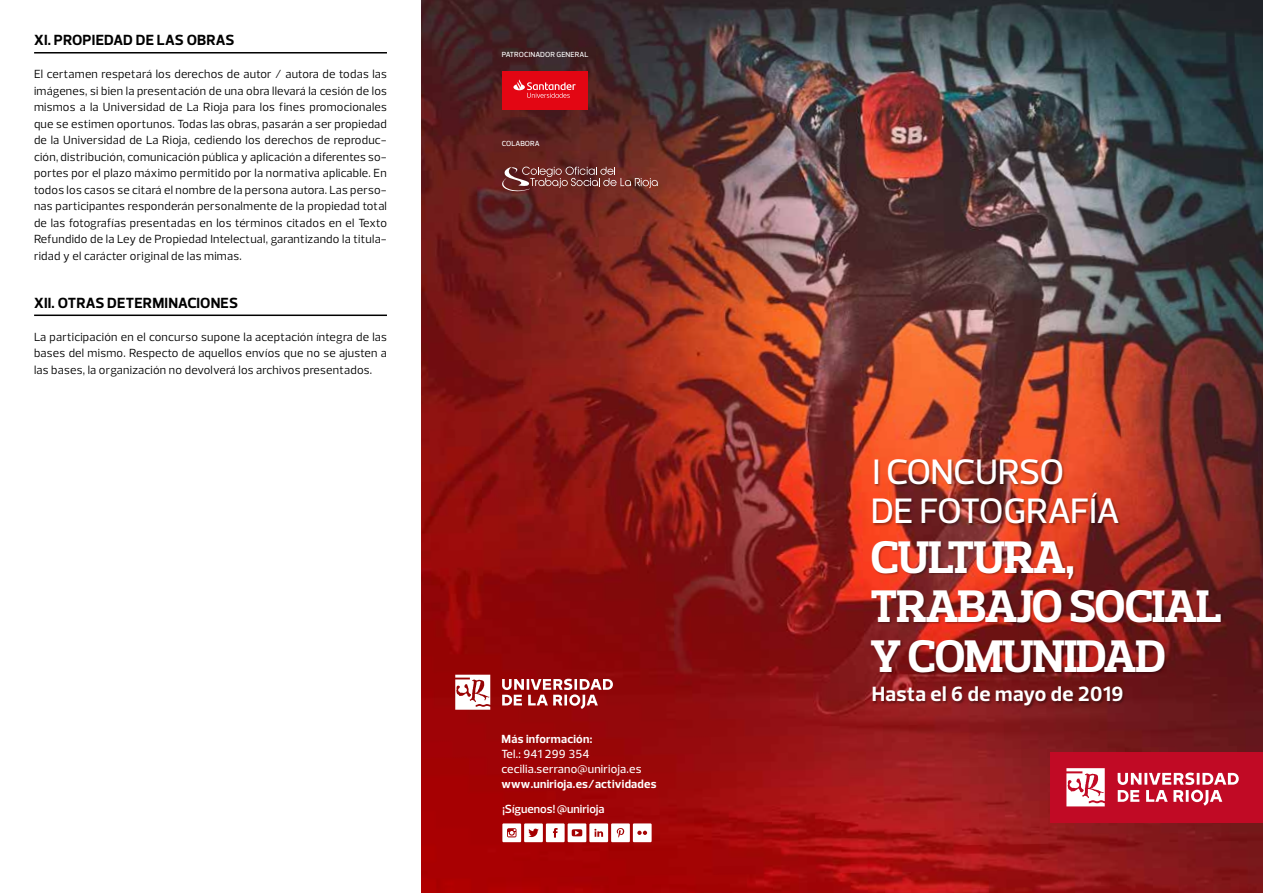
<style>
.page{position:relative;width:1263px;height:893px;background:#fff}
.page>*{position:absolute;margin:0;border:0;box-sizing:border-box;transform-origin:0 0}
.t1{font:700 46.5px/49.5px "Prelo Slab";letter-spacing:-.02em;color:#fff}
.t2{font:500 36px/39px "Prelo";letter-spacing:-.02em;color:#fff}
.t3{font:700 21px "Prelo";letter-spacing:.02em;color:#fff}
.t4{font:700 15px "Prelo";letter-spacing:.015em;color:#000}
.t5{font:12px/16.5px "Prelo";letter-spacing:.02em;color:#000;text-align:justify}
.t6{font:700 12px "Prelo";letter-spacing:.02em;color:#fff}
.t7{font:500 12px/15px "Prelo";letter-spacing:.02em;color:#fff}
.t8{font:600 12px "Prelo";color:#fff}
.t9{font:500 7.5px "Prelo";color:#fff}
</style>
<div class="page">
<hr style="left:34px;top:52px;width:353px;height:2px;background:#000">
<hr style="left:34px;top:315px;width:353px;height:1px;background:#000">
<img style="left:421px;top:0;width:842px;height:893px">
<div style="left:1050px;top:752px;width:213px;height:70px;background:#c10a25"></div>
<svg style="left:1066px;top:768px;width:173px;height:38px"></svg>
<div style="left:873px;top:459px;width:249px;height:68px;background:#000;opacity:.35"></div>
<div style="left:871px;top:541px;width:353px;height:134px;background:#000;opacity:.35"></div>
<div style="left:873px;top:686px;width:252px;height:23px;background:#000;opacity:.35"></div>
<svg style="left:455px;top:675px;width:158px;height:35px"></svg>
<svg style="left:502px;top:823px;width:149px;height:19px"></svg>
<div style="left:502px;top:71px;width:85px;height:38px;background:#e30613"></div>
<svg style="left:513px;top:79px;width:63px;height:19px"></svg>
<svg style="left:502px;top:167px;width:156px;height:24px;background:#824843"></svg>
<p class="t4" style="left:34px;top:31px;width:202px">XI. PROPIEDAD DE LAS OBRAS</p>
<p class="t5" style="left:34px;top:66px;width:354px">El certamen respetará los derechos de autor / autora de todas las imágenes, si bien la presentación de una obra llevará la cesión de los mismos a la Universidad de La Rioja para los fines promocionales que se estimen oportunos. Todas las obras, pasarán a ser propiedad de la Universidad de La Rioja, cediendo los derechos de reproduc&shy;ción, distribución, comunicación pública y aplicación a diferentes so&shy;portes por el plazo máximo permitido por la normativa aplicable. En todos los casos se citará el nombre de la persona autora. Las perso&shy;nas participantes responderán personalmente de la propiedad total de las fotografías presentadas en los términos citados en el Texto Refundido de la Ley de Propiedad Intelectual, garantizando la titula&shy;ridad y el carácter original de las mimas.</p>
<p class="t4" style="left:34px;top:294px;width:206px">XII. OTRAS DETERMINACIONES</p>
<p class="t5" style="left:34px;top:329px;width:354px">La participación en el concurso supone la aceptación íntegra de las bases del mismo. Respecto de aquellos envíos que no se ajusten a las bases, la organización no devolverá los archivos presentados.</p>
<p class="t9" style="left:502px;top:50px;width:88px">PATROCINADOR GENERAL</p>
<p class="t9" style="left:502px;top:139px;width:39px">COLABORA</p>
<p class="t6" style="left:501px;top:731px;width:92px">Más información:</p>
<p class="t7" style="left:501px;top:746px;width:142px">Tel.: 941 299 354 cecilia.serrano@unirioja.es</p>
<p class="t6" style="left:501px;top:776px;width:156px">www.unirioja.es/actividades</p>
<p class="t8" style="left:502px;top:802px;width:103px">¡Síguenos! @unirioja</p>
<h2 class="t2" style="left:871px;top:453px;width:250px">I CONCURSO<br>DE FOTOGRAFÍA</h2>
<h1 class="t1" style="left:870px;top:532px;width:353px">CULTURA,<br>TRABAJO SOCIAL<br>Y COMUNIDAD</h1>
<h3 class="t3" style="left:872px;top:681px;width:253px">Hasta el 6 de mayo de 2019</h3>
</div>
